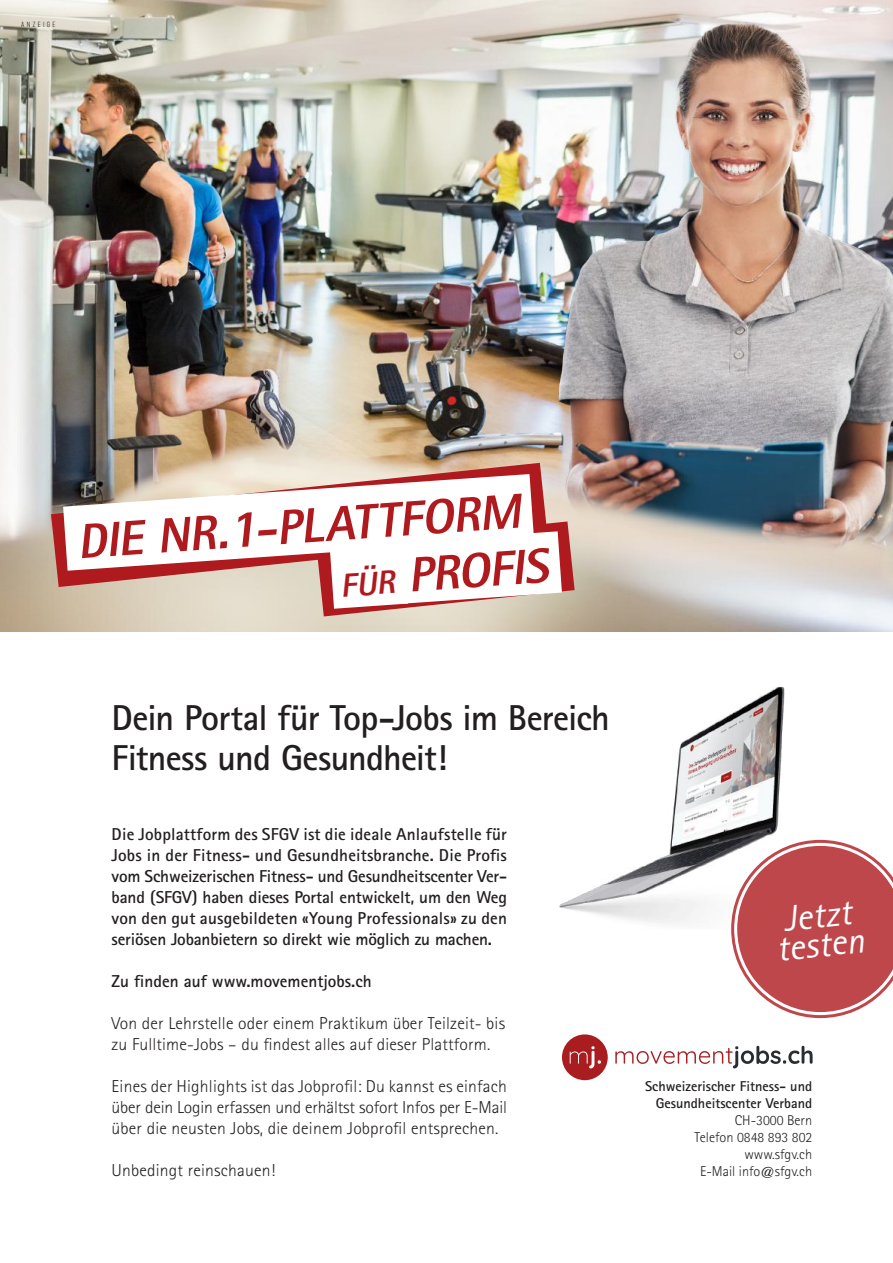
<style>
.page{position:relative;width:893px;height:1263px;background:#fff}
.page>*{position:absolute;margin:0;border:0;box-sizing:border-box;transform-origin:0 0}
.t1{font:italic 800 48.9px/56.2px "Rotis Sans Serif";color:#ae1a1e}
.t2{font:700 36px/40.5px "Rotis Sans Serif";letter-spacing:-.02em;color:#231f20}
.t3{font:italic 36px/29.1px "Rotis Sans Serif";color:#fff}
.t4{font:700 17.25px/21px "Rotis Sans Serif";letter-spacing:-.01em;color:#231f20;text-align:justify}
.t5{font:300 17.25px/21px "Rotis Sans Serif";letter-spacing:.01em;color:#231f20}
.t6{font:300 14.25px/17.1px "Rotis Sans Serif";color:#231f20;text-align:right}
.t7{font:700 14.25px/17.1px "Rotis Sans Serif";color:#231f20;text-align:right}
.t8{font:7.5px "Rift";letter-spacing:.32em;color:#231f20}
.s1{font-size:52.5px}
.s2{font-size:33.15px}
</style>
<div class="page">
<img style="left:0;top:0;width:519px;height:359px">
<img style="left:559px;top:687px;width:226px;height:237px">
<svg style="left:731px;top:840px;width:162px;height:178px"></svg>
<img style="left:519px;top:0;width:374px;height:359px">
<img style="left:0;top:359px;width:893px;height:272px">
<svg style="left:51px;top:463px;width:496px;height:124px;background:#c29589"></svg>
<svg style="left:63px;top:474px;width:471px;height:97px"></svg>
<svg style="left:317px;top:521px;width:258px;height:95px"></svg>
<svg style="left:615px;top:1046px;width:198px;height:22px"></svg>
<div style="left:562px;top:1034px;width:46px;height:46px;background:#a91d21;border-radius:50%"></div>
<svg style="left:570px;top:1046px;width:31px;height:22px"></svg>
<p class="t8" style="left:21px;top:19px;width:36px">ANZEIGE</p>
<h1 class="t1" style="left:334px;top:495px;width:210px;text-indent:-259px;rotate:-4deg">DIE NR.<span class="s1">1</span>-PLATTFORM<br><span class="s2">FÜR</span> PROFIS</h1>
<h2 class="t2" style="left:112px;top:697px;width:500px">Dein Portal für Top-Jobs im Bereich<br>Fitness und Gesundheit!</h2>
<p class="t4" style="left:112px;top:823px;width:397px">Die Jobplattform des SFGV ist die ideale Anlaufstelle für Jobs in der Fitness- und Gesundheitsbranche. Die Profis vom Schweizerischen Fitness- und Gesundheitscenter Ver&shy;band (SFGV) haben dieses Portal entwickelt, um den Weg von den gut ausgebildeten «Young Professionals» zu den seriösen Jobanbietern so direkt wie möglich zu machen.</p>
<p class="t4" style="left:112px;top:970px;width:262px">Zu finden auf www.movementjobs.ch</p>
<p class="t5" style="left:112px;top:1013px;width:395px">Von der Lehrstelle oder einem Praktikum über Teilzeit- bis zu Fulltime-Jobs – du findest alles auf dieser Plattform.</p>
<p class="t5" style="left:112px;top:1076px;width:397px;text-align:justify">Eines der Highlights ist das Jobprofil: Du kannst es einfach über dein Login erfassen und erhältst sofort Infos per E-Mail über die neusten Jobs, die deinem Jobprofil entsprechen.</p>
<p class="t5" style="left:112px;top:1160px;width:165px">Unbedingt reinschauen!</p>
<h2 class="t3" style="left:772px;top:906px;width:90px;rotate:-6deg">Jetzt testen</h2>
<p class="t7" style="left:645px;top:1077px;width:169px">Schweizerischer Fitness- und<br>Gesundheitscenter Verband</p>
<p class="t6" style="left:695px;top:1111px;width:119px">CH-3000 Bern<br>Telefon 0848 893 802 www.sfgv.ch<br>E-Mail info@sfgv.ch</p>
</div>
